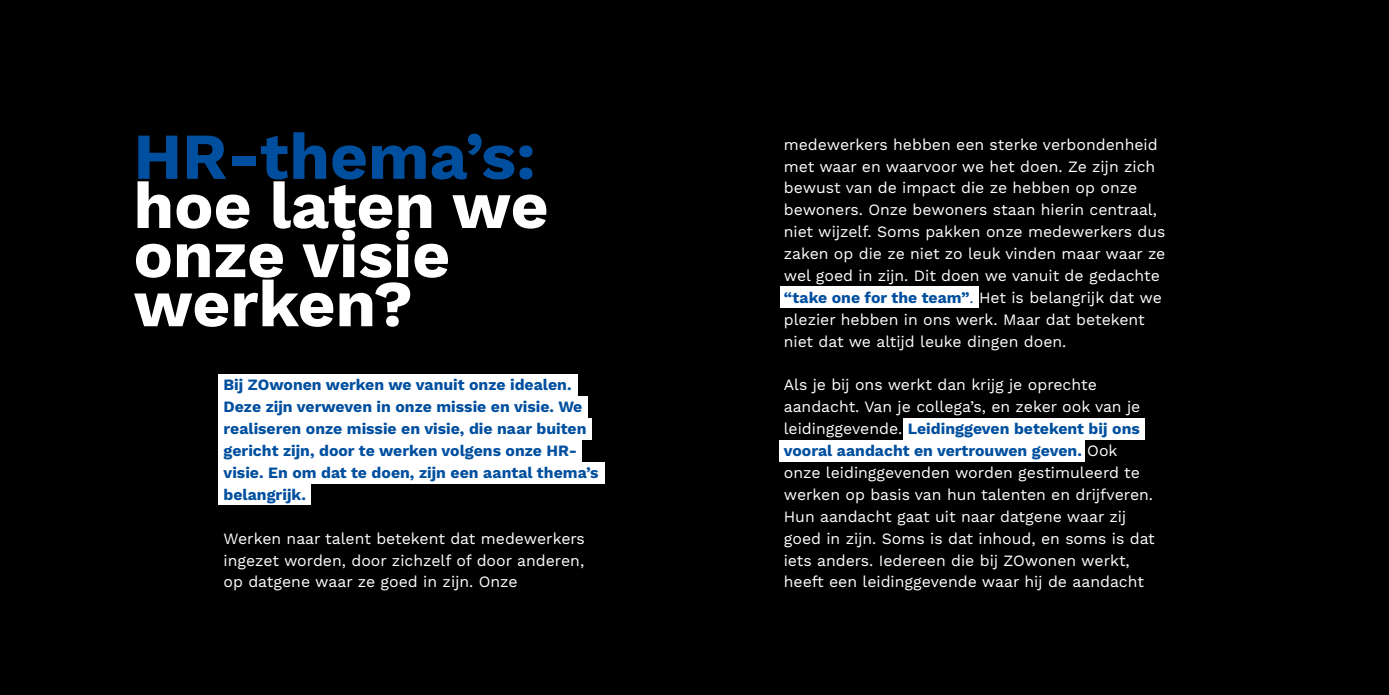
<style>
.page{position:relative;width:1389px;height:695px;background:#fff}
.page>*{position:absolute;margin:0;border:0;box-sizing:border-box;transform-origin:0 0}
.t1{font:700 65.45px/49.2px "Work Sans";color:#fff}
.t2{font:700 65.45px "Work Sans";color:#004f9f}
.t3{font:15.75px/21.9px "Work Sans";color:#fff}
.t4{font:700 15.75px/21.9px "Work Sans";color:#004f9f}
.s1{font-weight:700;color:#004f9f}
.s2{color:#004f9f}
</style>
<div class="page">
<div style="left:0;top:0;width:1389px;height:694px;background:#000"></div>
<div style="left:780px;top:286px;width:198px;height:22px;background:#fff"></div>
<div style="left:218px;top:374px;width:359px;height:22px;background:#fff"></div>
<div style="left:218px;top:396px;width:370px;height:22px;background:#fff"></div>
<div style="left:218px;top:418px;width:374px;height:22px;background:#fff"></div>
<div style="left:218px;top:440px;width:364px;height:21px;background:#fff"></div>
<div style="left:218px;top:461px;width:387px;height:22px;background:#fff"></div>
<div style="left:218px;top:483px;width:93px;height:22px;background:#fff"></div>
<div style="left:903px;top:418px;width:242px;height:22px;background:#fff"></div>
<div style="left:780px;top:440px;width:305px;height:22px;background:#fff"></div>
<h1 class="t2" style="left:134px;top:119px;width:404px">HR-thema’s:</h1>
<h1 class="t1" style="left:134px;top:184px;width:417px">hoe laten we onze visie werken?</h1>
<p class="t4" style="left:224px;top:375px;width:376px">Bij ZOwonen werken we vanuit onze idealen.<br>Deze zijn verweven in onze missie en visie. We realiseren onze missie en visie, die naar buiten gericht zijn, door te werken volgens onze HR&shy;visie. En om dat te doen, zijn een aantal thema’s belangrijk.</p>
<p class="t3" style="left:224px;top:528px;width:363px;text-align:justify">Werken naar talent betekent dat medewerkers ingezet worden, door zichzelf of door anderen, op datgene waar ze goed in zijn. Onze</p>
<p class="t3" style="left:784px;top:134px;width:383px">medewerkers hebben een sterke verbondenheid met waar en waarvoor we het doen. Ze zijn zich bewust van de impact die ze hebben op onze bewoners. Onze bewoners staan hierin centraal, niet wijzelf. Soms pakken onze medewerkers dus zaken op die ze niet zo leuk vinden maar waar ze wel goed in zijn. Dit doen we vanuit de gedachte <span class="s1">“take one for the team”</span><span class="s2">.</span> Het is belangrijk dat we plezier hebben in ons werk. Maar dat betekent niet dat we altijd leuke dingen doen.</p>
<p class="t3" style="left:784px;top:375px;width:373px">Als je bij ons werkt dan krijg je oprechte aandacht. Van je collega’s, en zeker ook van je leidinggevende. <span class="s1">Leidinggeven betekent bij ons vooral aandacht en vertrouwen geven.</span> Ook onze leidinggevenden worden gestimuleerd te werken op basis van hun talenten en drijfveren.<br>Hun aandacht gaat uit naar datgene waar zij goed in zijn. Soms is dat inhoud, en soms is dat iets anders. Iedereen die bij ZOwonen werkt, heeft een leidinggevende waar hij de aandacht</p>
</div>
